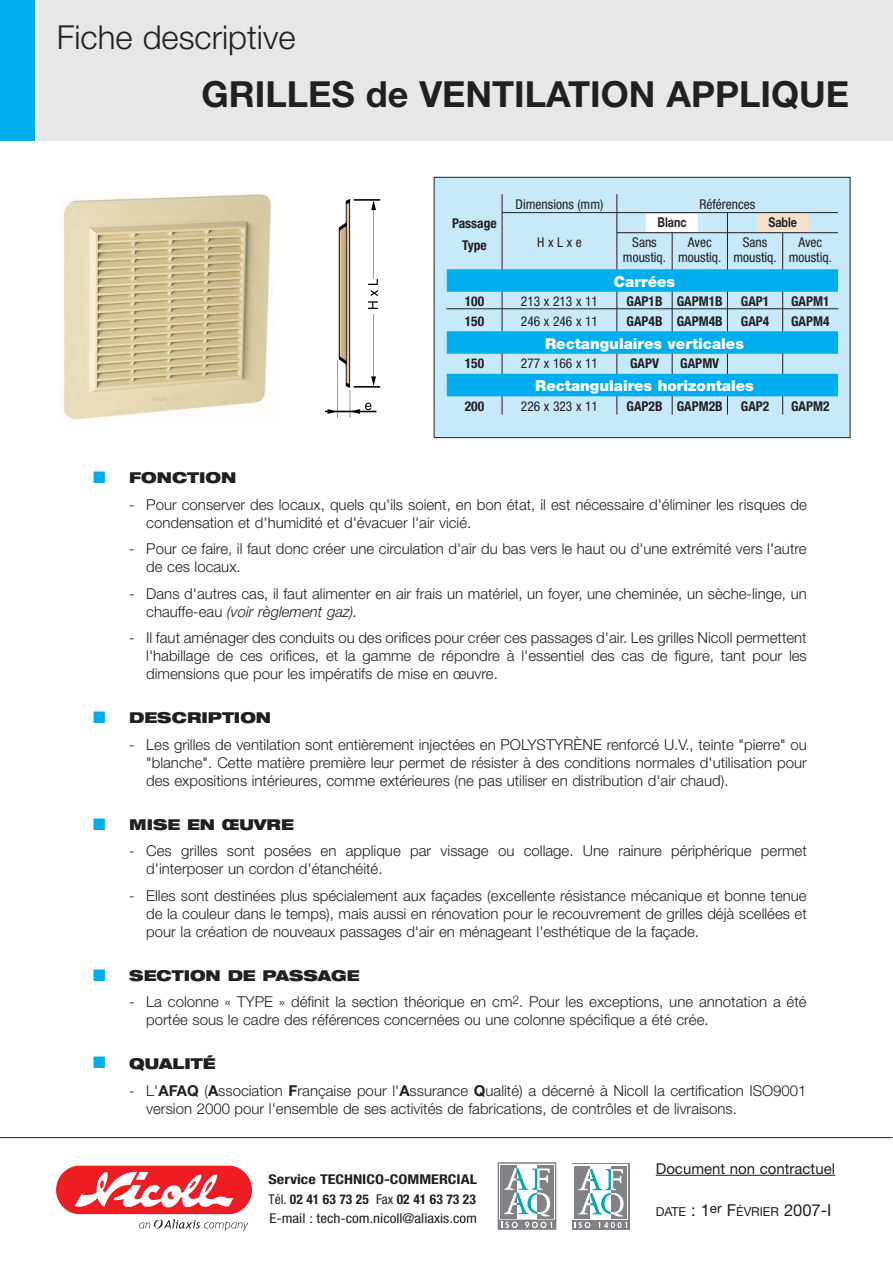
<style>
.page{position:relative;width:893px;height:1263px;background:#fff}
.page>*{position:absolute;margin:0;border:0;box-sizing:border-box;transform-origin:0 0}
.t1{font:700 36px "Helvetica Neue";color:#231f20}
.t2{font:300 33px "Helvetica Neue";color:#231f20}
.t3{font:16.5px "Zapf Dingbats ITC";color:#00aeef}
.t4{font:300 15px/18px "Helvetica Neue";color:#231f20}
.t5{font:900 15px "Helvetica Neue";color:#fff}
.t6{font:900 expanded 15px "Helvetica Neue";color:#231f20}
.t7{font:15px "Helvetica Neue";color:#231f20}
.t8{font:condensed 13.5px/15px "Helvetica Neue";color:#231f20}
.t9{font:700 condensed 13.5px "Helvetica Neue";color:#231f20}
.t10{font:700 condensed 13.5px/19.5px "Helvetica Neue";color:#231f20;text-align:justify;scale:1.19 1}
.t11{font:700 13.5px "Helvetica Neue";color:#231f20;scale:.8 1}
.t12{font:12.3px "Helvetica Neue";color:#231f20}
.s1{font-style:italic}
.s2{font-weight:700}
.s3{font-weight:400}
.s4{font-size:16.5px}
</style>
<div class="page">
<div style="left:38px;top:0;width:855px;height:140px;background:#e6e7e9"></div>
<img style="left:63px;top:194px;width:208px;height:226px">
<hr style="left:325px;top:411px;width:51px;height:1px;background:#000">
<svg style="left:328px;top:199px;width:52px;height:219px"></svg>
<hr style="left:346px;top:221px;width:1px;height:145px;background:#000">
<svg style="left:56px;top:1165px;width:196px;height:66px"></svg>
<hr style="left:0;top:1137px;width:892px;height:1px;background:#231f20">
<div style="left:498px;top:1220px;width:58px;height:9px;background:#808285"></div>
<div style="left:498px;top:1220px;width:58px;height:10px;border:1px solid #808285"></div>
<svg style="left:500px;top:1165px;width:54px;height:54px"></svg>
<div style="left:498px;top:1162px;width:58px;height:59px;border:1px solid #808285"></div>
<div style="left:500px;top:1165px;width:16px;height:53px;background:#808285"></div>
<div style="left:537px;top:1165px;width:17px;height:53px;background:#808285"></div>
<svg style="left:504px;top:1168px;width:46px;height:48px"></svg>
<svg style="left:501px;top:1222px;width:17px;height:6px"></svg>
<svg style="left:525px;top:1222px;width:27px;height:6px"></svg>
<div style="left:572px;top:1163px;width:57px;height:66px;background:#808285"></div>
<svg style="left:573px;top:1164px;width:55px;height:56px"></svg>
<div style="left:574px;top:1166px;width:16px;height:52px;background:#808285"></div>
<div style="left:611px;top:1166px;width:16px;height:52px;background:#808285"></div>
<svg style="left:578px;top:1169px;width:46px;height:47px"></svg>
<svg style="left:574px;top:1222px;width:16px;height:6px"></svg>
<svg style="left:598px;top:1222px;width:29px;height:6px"></svg>
<hr style="left:656px;top:1175px;width:179px;height:1px;background:#231f20">
<div style="left:0;top:0;width:34px;height:140px;background:#00aeef"></div>
<div style="left:434px;top:177px;width:416px;height:261px;background:#c6eafa"></div>
<div style="left:434px;top:177px;width:416px;height:261px;border:1px solid #231f20"></div>
<hr style="left:502px;top:194px;width:1px;height:221px;background:#231f20">
<hr style="left:616px;top:194px;width:1px;height:221px;background:#231f20">
<hr style="left:672px;top:233px;width:1px;height:182px;background:#231f20">
<hr style="left:727px;top:213px;width:1px;height:202px;background:#231f20">
<hr style="left:782px;top:233px;width:1px;height:182px;background:#231f20">
<hr style="left:502px;top:212px;width:336px;height:1px;background:#231f20">
<hr style="left:617px;top:232px;width:221px;height:1px;background:#231f20">
<div style="left:447px;top:269px;width:391px;height:23px;background:#00aeef"></div>
<div style="left:447px;top:331px;width:391px;height:23px;background:#00aeef"></div>
<div style="left:447px;top:374px;width:391px;height:22px;background:#00aeef"></div>
<div style="left:757px;top:215px;width:51px;height:17px;background:#f6e0ce"></div>
<div style="left:647px;top:215px;width:51px;height:17px;background:#fff"></div>
<hr style="left:446px;top:308px;width:392px;height:1px;background:#231f20">
<h2 class="t2" style="left:57px;top:25px;width:240px">Fiche descriptive</h2>
<h1 class="t1" style="left:201px;top:81px;width:649px">GRILLES de VENTILATION APPLIQUE</h1>
<p class="t9" style="left:452px;top:219px;width:46px">Passage</p>
<p class="t8" style="left:516px;top:198px;width:89px">Dimensions (mm)</p>
<p class="t8" style="left:699px;top:198px;width:57px">Références</p>
<p class="t11" style="left:658px;top:217px;width:38px">Blanc</p>
<p class="t11" style="left:768px;top:217px;width:37px">Sable</p>
<p class="t9" style="left:462px;top:241px;width:26px">Type</p>
<p class="t8" style="left:537px;top:236px;width:46px">HxLxe</p>
<p class="t8" style="left:632px;top:236px;width:26px">Sans</p>
<p class="t8" style="left:688px;top:236px;width:25px">Avec</p>
<p class="t8" style="left:743px;top:236px;width:26px">Sans</p>
<p class="t8" style="left:623px;top:236px;width:211px;text-indent:175px">Avec moustiq. moustiq. moustiq. moustiq.</p>
<p class="t5" style="left:614px;top:276px;width:63px">Carrées</p>
<p class="t3" style="left:93px;top:468px;width:14px">■</p>
<p class="t3" style="left:93px;top:708px;width:14px">■</p>
<p class="t3" style="left:93px;top:815px;width:14px">■</p>
<p class="t3" style="left:93px;top:966px;width:14px">■</p>
<p class="t3" style="left:93px;top:1053px;width:14px">■</p>
<p class="t9" style="left:465px;top:296px;width:21px">100</p>
<p class="t8" style="left:521px;top:295px;width:79px">213 x 213 x 11</p>
<p class="t9" style="left:626px;top:296px;width:98px">GAP1B GAPM1B</p>
<p class="t9" style="left:741px;top:296px;width:30px">GAP1</p>
<p class="t9" style="left:791px;top:296px;width:40px">GAPM1</p>
<p class="t9" style="left:465px;top:316px;width:21px">150</p>
<p class="t8" style="left:521px;top:314px;width:79px">246 x 246 x 11</p>
<p class="t9" style="left:626px;top:316px;width:98px">GAP4B GAPM4B</p>
<p class="t9" style="left:741px;top:316px;width:30px">GAP4</p>
<p class="t9" style="left:791px;top:316px;width:40px">GAPM4</p>
<p class="t5" style="left:545px;top:338px;width:200px">Rectangulaires verticales</p>
<p class="t9" style="left:465px;top:358px;width:21px">150</p>
<p class="t8" style="left:521px;top:357px;width:79px">277 x 166 x 11</p>
<p class="t9" style="left:630px;top:358px;width:31px">GAPV</p>
<p class="t9" style="left:680px;top:358px;width:41px">GAPMV</p>
<p class="t5" style="left:535px;top:380px;width:220px">Rectangulaires horizontales</p>
<p class="t9" style="left:465px;top:401px;width:21px">200</p>
<p class="t8" style="left:521px;top:399px;width:79px">226 x 323 x 11</p>
<p class="t9" style="left:626px;top:401px;width:98px">GAP2B GAPM2B</p>
<p class="t9" style="left:741px;top:401px;width:30px">GAP2</p>
<p class="t9" style="left:791px;top:401px;width:40px">GAPM2</p>
<p class="t6" style="left:129px;top:472px;width:109px">FONCTION</p>
<p class="t4" style="left:146px;top:497px;width:662px;text-indent:-17px">- Pour conserver des locaux, quels qu'ils soient, en bon état, il est nécessaire d'éliminer les risques de condensation et d'humidité et d'évacuer l'air vicié.</p>
<p class="t4" style="left:146px;top:541px;width:662px;text-indent:-17px">- Pour ce faire, il faut donc créer une circulation d'air du bas vers le haut ou d'une extrémité vers l'autre de ces locaux.</p>
<p class="t4" style="left:146px;top:586px;width:662px;text-indent:-17px">- Dans d'autres cas, il faut alimenter en air frais un matériel, un foyer, une cheminée, un sèche-linge, un chauffe-eau <span class="s1">(voir règlement gaz).</span></p>
<p class="t4" style="left:146px;top:630px;width:662px;text-align:justify;text-indent:-17px">- Il faut aménager des conduits ou des orifices pour créer ces passages d'air. Les grilles Nicoll permettent l'habillage de ces orifices, et la gamme de répondre à l'essentiel des cas de figure, tant pour les dimensions que pour les impératifs de mise en œuvre.</p>
<p class="t6" style="left:129px;top:712px;width:143px">DESCRIPTION</p>
<p class="t4" style="left:146px;top:737px;width:662px;text-align:justify;text-indent:-17px">- Les grilles de ventilation sont entièrement injectées en POLYSTYRÈNE renforcé U.V., teinte "pierre" ou "blanche". Cette matière première leur permet de résister à des conditions normales d'utilisation pour des expositions intérieures, comme extérieures (ne pas utiliser en distribution d'air chaud).</p>
<p class="t6" style="left:129px;top:818px;width:166px">MISE EN ŒUVRE</p>
<p class="t4" style="left:146px;top:843px;width:662px;text-indent:-17px">- Ces grilles sont posées en applique par vissage ou collage. Une rainure périphérique permet d'interposer un cordon d'étanchéité.</p>
<p class="t4" style="left:146px;top:888px;width:662px;text-align:justify;text-indent:-17px">- Elles sont destinées plus spécialement aux façades (excellente résistance mécanique et bonne tenue de la couleur dans le temps), mais aussi en rénovation pour le recouvrement de grilles déjà scellées et pour la création de nouveaux passages d'air en ménageant l'esthétique de la façade.</p>
<p class="t6" style="left:129px;top:970px;width:232px">SECTION DE PASSAGE</p>
<p class="t4" style="left:146px;top:994px;width:662px;text-indent:-17px">- La colonne « TYPE » définit la section théorique en cm<sup>2</sup>. Pour les exceptions, une annotation a été portée sous le cadre des références concernées ou une colonne spécifique a été crée.</p>
<p class="t6" style="left:129px;top:1058px;width:88px">QUALITÉ</p>
<p class="t4" style="left:146px;top:1083px;width:662px;text-indent:-17px">- L'<span class="s2">AFAQ</span> (<span class="s2">A</span>ssociation <span class="s2">F</span>rançaise pour l'<span class="s2">A</span>ssurance <span class="s2">Q</span>ualité) a décerné à Nicoll la certification ISO9001 version 2000 pour l'ensemble de ses activités de fabrications, de contrôles et de livraisons.</p>
<p class="t10" style="left:269px;top:1171px;width:177px">Service TECHNICO-COMMERCIAL <span class="s3">Tél.</span> 02 41 63 73 25 <span class="s3">Fax</span> 02 41 63 73 23<br><span class="s3">E-mail : tech-com.nicoll@aliaxis.com</span></p>
<p class="t7" style="left:656px;top:1163px;width:181px">Document non contractuel</p>
<p class="t12" style="left:656px;top:1207px;width:177px">DATE <span class="s4">: 1</span><sup>er</sup> <span class="s4">F</span>ÉVRIER <span class="s4">2007-I</span></p>
</div>
